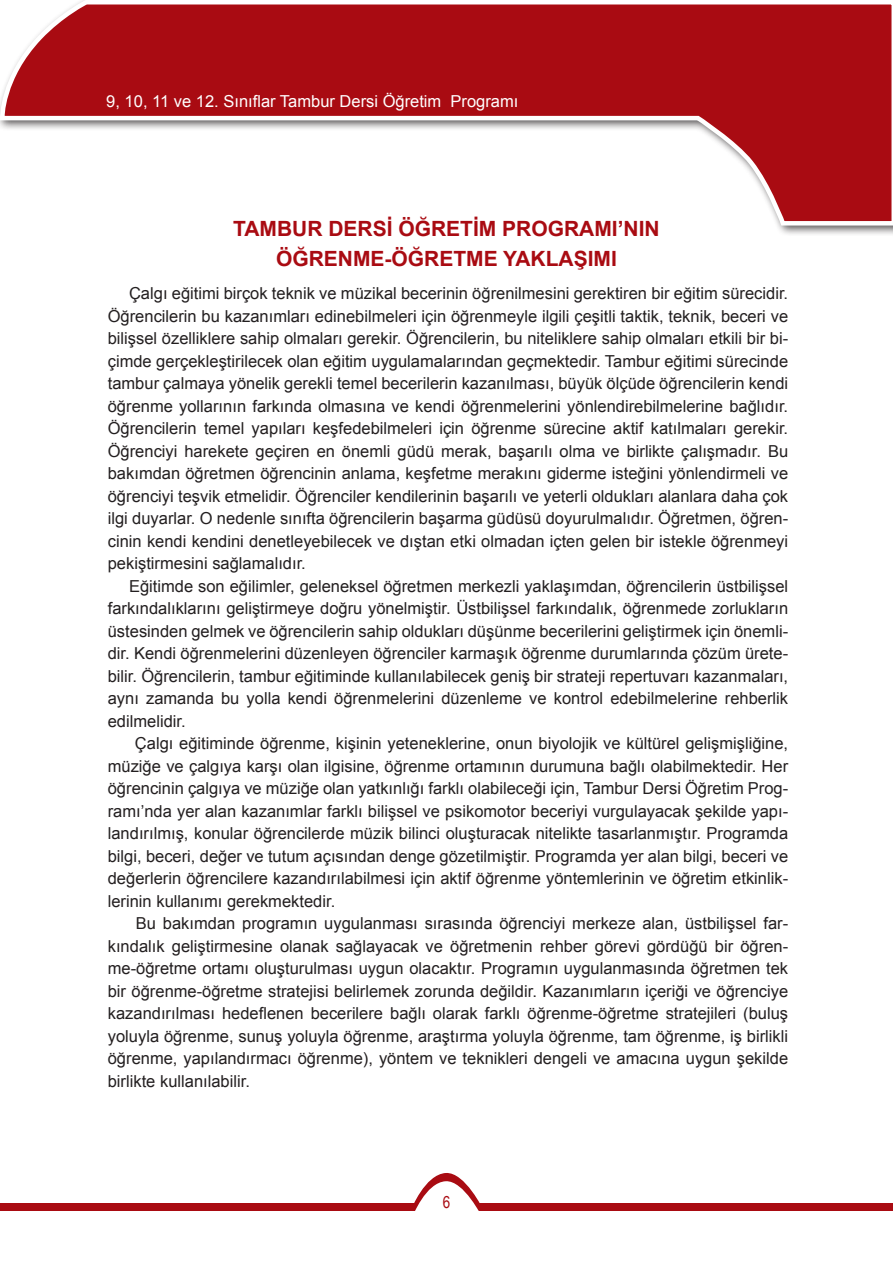
<style>
.page{position:relative;width:893px;height:1263px;background:#fff}
.page>*{position:absolute;margin:0;border:0;box-sizing:border-box;transform-origin:0 0}
.BAŞLIK{font:700 21px "Arial";color:#a90b12}
.t1{font:16.5px/22.5px "Arial";color:#231f20;text-align:justify}
.t2{font:16.5px "Arial";color:#fff}
.t3{font:16.5px "Arial Narrow";color:#a90b12}
</style>
<div class="page">
<svg style="left:414px;top:1173px;width:66px;height:38px"></svg>
<div style="left:0;top:0;width:893px;height:237px;background:#231f20;opacity:.75"></div>
<svg style="left:0;top:0;width:893px;height:228px"></svg>
<div style="left:1px;top:1203px;width:414px;height:8px;background:#a90b12"></div>
<div style="left:480px;top:1203px;width:413px;height:8px;background:#a90b12"></div>
<p class="t2" style="left:106px;top:91px;width:414px">9, 10, 11 ve 12. Sınıflar Tambur Dersi Öğretim Programı</p>
<p class="BAŞLIK" style="left:233px;top:215px;width:428px">TAMBUR DERSİ ÖĞRETİM PROGRAMI’NIN</p>
<p class="BAŞLIK" style="left:276px;top:245px;width:342px">ÖĞRENME-ÖĞRETME YAKLAŞIMI</p>
<p class="t1" style="left:108px;top:282px;width:682px;text-indent:21px">Çalgı eğitimi birçok teknik ve müzikal becerinin öğrenilmesini gerektiren bir eğitim sürecidir.<br>Öğrencilerin bu kazanımları edinebilmeleri için öğrenmeyle ilgili çeşitli taktik, teknik, beceri ve bilişsel özelliklere sahip olmaları gerekir. Öğrencilerin, bu niteliklere sahip olmaları etkili bir bi&shy;çimde gerçekleştirilecek olan eğitim uygulamalarından geçmektedir. Tambur eğitimi sürecinde tambur çalmaya yönelik gerekli temel becerilerin kazanılması, büyük ölçüde öğrencilerin kendi öğrenme yollarının farkında olmasına ve kendi öğrenmelerini yönlendirebilmelerine bağlıdır.<br>Öğrencilerin temel yapıları keşfedebilmeleri için öğrenme sürecine aktif katılmaları gerekir.<br>Öğrenciyi harekete geçiren en önemli güdü merak, başarılı olma ve birlikte çalışmadır. Bu bakımdan öğretmen öğrencinin anlama, keşfetme merakını giderme isteğini yönlendirmeli ve öğrenciyi teşvik etmelidir. Öğrenciler kendilerinin başarılı ve yeterli oldukları alanlara daha çok ilgi duyarlar. O nedenle sınıfta öğrencilerin başarma güdüsü doyurulmalıdır. Öğretmen, öğren&shy;cinin kendi kendini denetleyebilecek ve dıştan etki olmadan içten gelen bir istekle öğrenmeyi pekiştirmesini sağlamalıdır.</p>
<p class="t1" style="left:108px;top:575px;width:682px;text-indent:21px">Eğitimde son eğilimler, geleneksel öğretmen merkezli yaklaşımdan, öğrencilerin üstbilişsel farkındalıklarını geliştirmeye doğru yönelmiştir. Üstbilişsel farkındalık, öğrenmede zorlukların üstesinden gelmek ve öğrencilerin sahip oldukları düşünme becerilerini geliştirmek için önemli&shy;dir. Kendi öğrenmelerini düzenleyen öğrenciler karmaşık öğrenme durumlarında çözüm ürete&shy;bilir. Öğrencilerin, tambur eğitiminde kullanılabilecek geniş bir strateji repertuvarı kazanmaları, aynı zamanda bu yolla kendi öğrenmelerini düzenleme ve kontrol edebilmelerine rehberlik edilmelidir.</p>
<p class="t1" style="left:108px;top:732px;width:682px;text-indent:27px">Çalgı eğitiminde öğrenme, kişinin yeteneklerine, onun biyolojik ve kültürel gelişmişliğine, müziğe ve çalgıya karşı olan ilgisine, öğrenme ortamının durumuna bağlı olabilmektedir. Her öğrencinin çalgıya ve müziğe olan yatkınlığı farklı olabileceği için, Tambur Dersi Öğretim Prog&shy;ramı’nda yer alan kazanımlar farklı bilişsel ve psikomotor beceriyi vurgulayacak şekilde yapı&shy;landırılmış, konular öğrencilerde müzik bilinci oluşturacak nitelikte tasarlanmıştır. Programda bilgi, beceri, değer ve tutum açısından denge gözetilmiştir. Programda yer alan bilgi, beceri ve değerlerin öğrencilere kazandırılabilmesi için aktif öğrenme yöntemlerinin ve öğretim etkinlik&shy;lerinin kullanımı gerekmektedir.</p>
<p class="t1" style="left:108px;top:912px;width:682px;text-indent:28px">Bu bakımdan programın uygulanması sırasında öğrenciyi merkeze alan, üstbilişsel far&shy;kındalık geliştirmesine olanak sağlayacak ve öğretmenin rehber görevi gördüğü bir öğren&shy;me-öğretme ortamı oluşturulması uygun olacaktır. Programın uygulanmasında öğretmen tek bir öğrenme-öğretme stratejisi belirlemek zorunda değildir. Kazanımların içeriği ve öğrenciye kazandırılması hedeflenen becerilere bağlı olarak farklı öğrenme-öğretme stratejileri (buluş yoluyla öğrenme, sunuş yoluyla öğrenme, araştırma yoluyla öğrenme, tam öğrenme, iş birlikli öğrenme, yapılandırmacı öğrenme), yöntem ve teknikleri dengeli ve amacına uygun şekilde birlikte kullanılabilir.</p>
<p class="t3" style="left:443px;top:1190px;width:9px">6</p>
</div>
